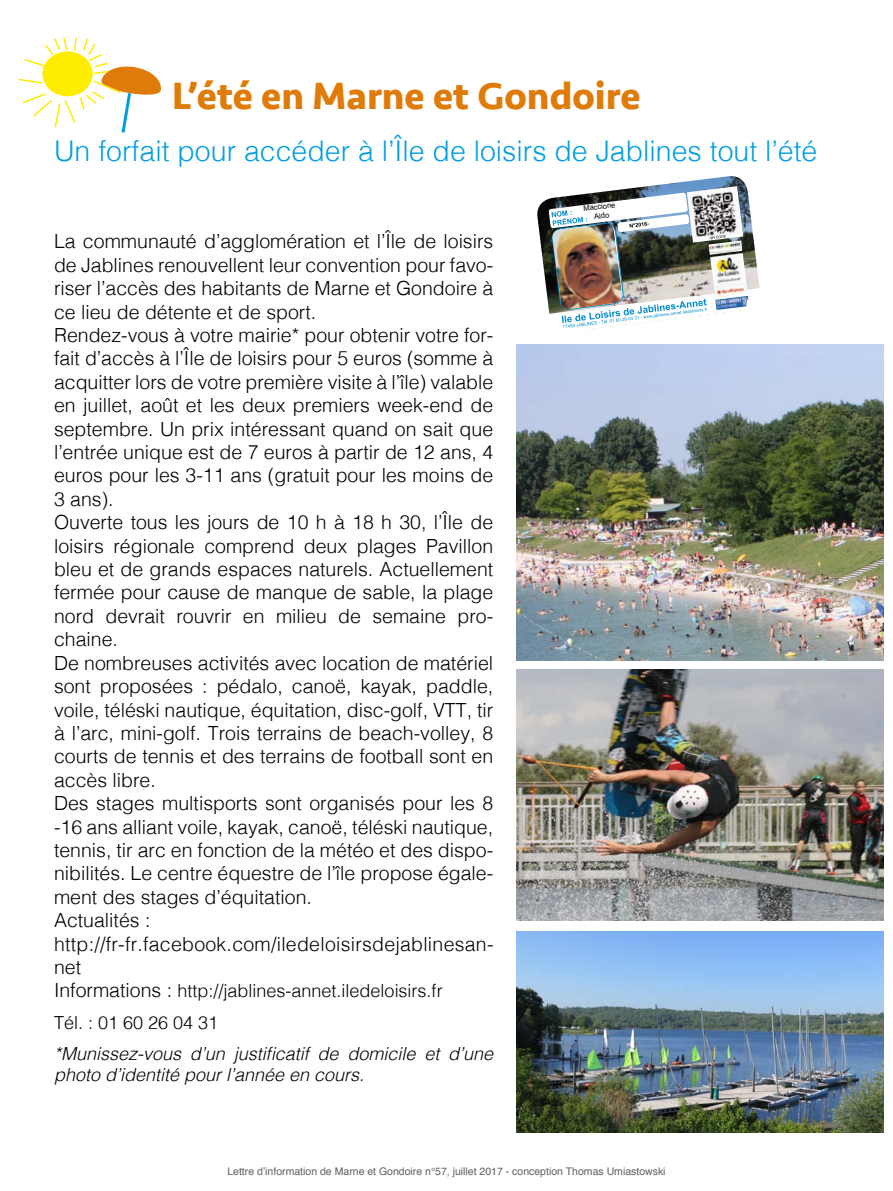
<style>
.page{position:relative;width:893px;height:1191px;background:#fff}
.page>*{position:absolute;margin:0;border:0;box-sizing:border-box;transform-origin:0 0}
.t1{font:700 39px "Seravek";color:#df7c09}
.t2{font:300 28.5px "Helvetica";color:#009ee0}
.t3{font:300 19.5px/23.4px "Helvetica";color:#000}
.t4{font:italic 300 18px/21px "Helvetica";color:#000}
.t5{font:300 18px/31.5px "Helvetica";color:#000}
.t6{font:10.5px "Helvetica";color:#5f6062}
.t7{font:7.5px/9.6px "Arial";color:#000;text-align:center}
.s1{font-size:19.5px}
</style>
<div class="page">
<img style="left:517px;top:344px;width:367px;height:316px">
<img style="left:537px;top:176px;width:223px;height:154px">
<img style="left:552px;top:223px;width:71px;height:87px">
<img style="left:517px;top:669px;width:367px;height:251px">
<img style="left:517px;top:931px;width:367px;height:201px">
<svg style="left:18px;top:38px;width:143px;height:95px"></svg>
<h1 class="t1" style="left:172px;top:64px;width:470px">L’été en Marne et Gondoire</h1>
<h2 class="t2" style="left:54px;top:126px;width:765px">Un forfait pour accéder à l’Île de loisirs de Jablines tout l’été</h2>
<p class="t3" style="left:54px;top:228px;width:441px">La communauté d’agglomération et l’Île de loisirs de Jablines renouvellent leur convention pour favo&shy;riser l’accès des habitants de Marne et Gondoire à ce lieu de détente et de sport.<br>Rendez-vous à votre mairie* pour obtenir votre for&shy;fait d’accès à l’Île de loisirs pour 5 euros (somme à acquitter lors de votre première visite à l’île) valable en juillet, août et les deux premiers week-end de septembre. Un prix intéressant quand on sait que l’entrée unique est de 7 euros à partir de 12 ans, 4 euros pour les 3-11 ans (gratuit pour les moins de 3 ans).<br>Ouverte tous les jours de 10 h à 18 h 30, l’Île de loisirs régionale comprend deux plages Pavillon bleu et de grands espaces naturels. Actuellement fermée pour cause de manque de sable, la plage nord devrait rouvrir en milieu de semaine pro&shy;chaine.<br>De nombreuses activités avec location de matériel sont proposées : pédalo, canoë, kayak, paddle, voile, téléski nautique, équitation, disc-golf, VTT, tir à l’arc, mini-golf. Trois terrains de beach-volley, 8 courts de tennis et des terrains de football sont en accès libre.<br>Des stages multisports sont organisés pour les 8 -16 ans alliant voile, kayak, canoë, téléski nautique, tennis, tir arc en fonction de la météo et des dispo&shy;nibilités. Le centre équestre de l’île propose égale&shy;ment des stages d’équitation.<br>Actualités : http://fr-fr.facebook.com/iledeloisirsdejablinesan&shy;net</p>
<p class="t5" style="left:54px;top:974px;width:390px"><span class="s1">Informations :</span> http://jablines-annet.iledeloisirs.fr<br>Tél. : 01 60 26 04 31</p>
<p class="t4" style="left:54px;top:1042px;width:441px">*Munissez-vous d’un justificatif de domicile et d’une photo d’identité pour l’année en cours.</p>
<p class="t7" style="left:583px;top:204px;width:34px;rotate:-7deg">Maccione<br>Aldo</p>
<p class="t6" style="left:227px;top:1163px;width:440px">Lettre d’information de Marne et Gondoire n°57, juillet 2017 - conception Thomas Umiastowski</p>
</div>
